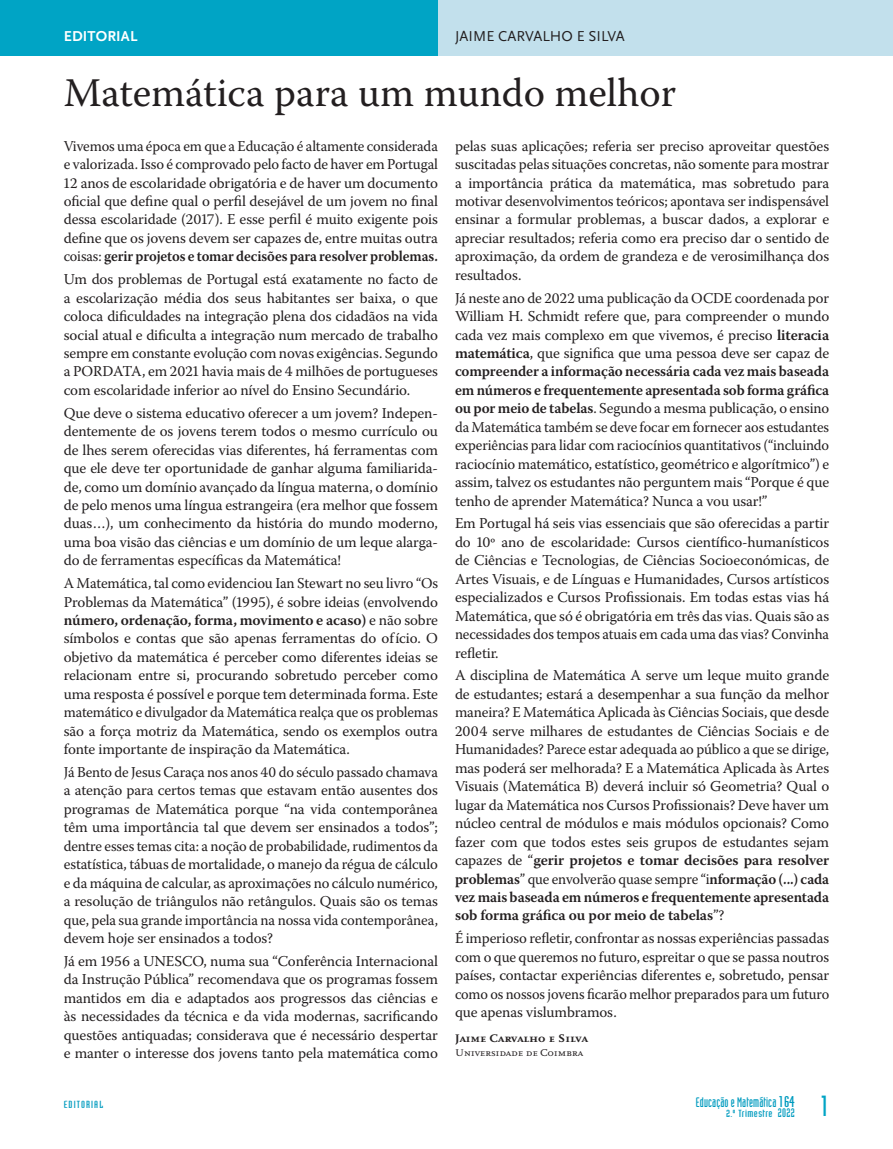
<style>
.page{position:relative;width:893px;height:1149px;background:#fff}
.page>*{position:absolute;margin:0;border:0;box-sizing:border-box;transform-origin:0 0}
.ARTIGO_TÍTULO{font:40.5px "Warnock Pro";color:#231f20}
.t1{font:28.5px "Industria LT Std Solid";color:#00a4c5;scale:1.05 1}
.TEXTO_PRINCIPAL{font:15px/18.5px "Warnock Pro";letter-spacing:-.01em;color:#231f20;text-align:justify}
.TEXTO_PRINCIPAL-2{font:15px/18.5px "Warnock Pro";letter-spacing:-.01em;color:#231f20;text-align:justify;scale:.96 1}
.t2{font:15px "Scala Sans Pro";letter-spacing:.005em;color:#231f20}
.t3{font:700 15px "Scala Sans Pro";letter-spacing:.01em;color:#fff}
.t4{font:13.5px "Industria LT Std Solid";letter-spacing:.01em;color:#009bbf}
.AUTOR_ARTIGO_FINAL{font:700 11.55px "Scala Caps";color:#231f20;scale:1.12 1}
.AUTOR_ARTIGO_INSTITU{font:10.2px "Scala Caps";letter-spacing:-.02em;color:#231f20;scale:1.12 1}
.t5{font:10.2px "Industria LT Std Solid";letter-spacing:.03em;color:#009bbf;scale:1.33 1}
.t6{font:10.2px "Industria LT Std Solid";letter-spacing:.08em;color:#009bbf;scale:1.33 1}
.s1{font-weight:600}
.s2{font-size:15.3px}
.s3{font-size:12.15px}
</style>
<div class="page">
<div style="left:0;top:0;width:438px;height:55px;background:#00a4c5"></div>
<div style="left:438px;top:0;width:455px;height:55px;background:#c2e0ec"></div>
<p class="t3" style="left:64px;top:27px;width:75px">EDITORIAL</p>
<p class="t2" style="left:455px;top:27px;width:171px">JAIME CARVALHO E SILVA</p>
<p class="ARTIGO_TÍTULO" style="left:64px;top:69px;width:614px">Matemática para um mundo melhor</p>
<p class="TEXTO_PRINCIPAL-2" style="left:64px;top:136px;width:391px">Vivemos uma época em que a Educação é altamente considerada e valorizada. Isso é comprovado pelo facto de haver em Portugal 12 anos de escolaridade obrigatória e de haver um documento oficial que define qual o perfil desejável de um jovem no final dessa escolaridade (2017). E esse perfil é muito exigente pois define que os jovens devem ser capazes de, entre muitas outra coisas: <span class="s1">gerir projetos e tomar decisões para resolver problemas.</span></p>
<p class="TEXTO_PRINCIPAL" style="left:64px;top:269px;width:376px">Um dos problemas de Portugal está exatamente no facto de a escolarização média dos seus habitantes ser baixa, o que coloca dificuldades na integração plena dos cidadãos na vida social atual e dificulta a integração num mercado de trabalho sempre em constante evolução com novas exigências. Segundo a PORDATA, em 2021 havia mais de 4 milhões de portugueses com escolaridade inferior ao nível do Ensino Secundário.</p>
<p class="TEXTO_PRINCIPAL" style="left:64px;top:403px;width:376px">Que deve o sistema educativo oferecer a um jovem? Indepen&shy;dentemente de os jovens terem todos o mesmo currículo ou de lhes serem oferecidas vias diferentes, há ferramentas com que ele deve ter oportunidade de ganhar alguma familiarida&shy;de, como um domínio avançado da língua materna, o domínio de pelo menos uma língua estrangeira (era melhor que fossem duas…), um conhecimento da história do mundo moderno, uma boa visão das ciências e um domínio de um leque alarga&shy;do de ferramentas específicas da Matemática!</p>
<p class="TEXTO_PRINCIPAL" style="left:64px;top:573px;width:376px">A Matemática, tal como evidenciou Ian Stewart no seu livro “Os Problemas da Matemática” (1995), é sobre ideias (envolvendo <span class="s1">número, ordenação, forma, movimento e acaso)</span> e não sobre símbolos e contas que são apenas ferramentas do ofício. O objetivo da matemática é perceber como diferentes ideias se relacionam entre si, procurando sobretudo perceber como uma resposta é possível e porque tem determinada forma. Este matemático e divulgador da Matemática realça que os problemas são a força motriz da Matemática, sendo os exemplos outra fonte importante de inspiração da Matemática.</p>
<p class="TEXTO_PRINCIPAL-2" style="left:64px;top:762px;width:391px">Já Bento de Jesus Caraça nos anos 40 do século passado chamava a atenção para certos temas que estavam então ausentes dos programas de Matemática porque “na vida contemporânea têm uma importância tal que devem ser ensinados a todos”; dentre esses temas cita: a noção de probabilidade, rudimentos da estatística, tábuas de mortalidade, o manejo da régua de cálculo e da máquina de calcular, as aproximações no cálculo numérico, a resolução de triângulos não retângulos. Quais são os temas que, pela sua grande importância na nossa vida contemporânea, devem hoje ser ensinados a todos?</p>
<p class="TEXTO_PRINCIPAL" style="left:64px;top:951px;width:376px">Já em 1956 a UNESCO, numa sua “Conferência Internacional da Instrução Pública” recomendava que os programas fossem mantidos em dia e adaptados aos progressos das ciências e às necessidades da técnica e da vida modernas, sacrificando questões antiquadas; considerava que é necessário despertar e manter o interesse dos jovens tanto pela matemática como</p>
<p class="t6" style="left:64px;top:1097px;width:31px">EDITORIAL</p>
<p class="TEXTO_PRINCIPAL" style="left:455px;top:136px;width:376px">pelas suas aplicações; referia ser preciso aproveitar questões suscitadas pelas situações concretas, não somente para mostrar a importância prática da matemática, mas sobretudo para motivar desenvolvimentos teóricos; apontava ser indispensável ensinar a formular problemas, a buscar dados, a explorar e apreciar resultados; referia como era preciso dar o sentido de aproximação, da ordem de grandeza e de verosimilhança dos resultados.</p>
<p class="TEXTO_PRINCIPAL" style="left:455px;top:288px;width:376px">Já neste ano de 2022 uma publicação da OCDE coordenada por William H. Schmidt refere que, para compreender o mundo cada vez mais complexo em que vivemos, é preciso <span class="s1">literacia matemática</span>, que significa que uma pessoa deve ser capaz de <span class="s1">compreender a informação necessária cada vez mais baseada em números e frequentemente apresentada sob forma gráfica ou por meio de tabelas</span>. Segundo a mesma publicação, o ensino da Matemática também se deve focar em fornecer aos estudantes experiências para lidar com raciocínios quantitativos (“incluindo raciocínio matemático, estatístico, geométrico e algorítmico”) e assim, talvez os estudantes não perguntem mais “Porque é que tenho de aprender Matemática? Nunca a vou usar!”</p>
<p class="TEXTO_PRINCIPAL" style="left:455px;top:514px;width:376px">Em Portugal há seis vias essenciais que são oferecidas a partir do 10º ano de escolaridade: Cursos científico-humanísticos de Ciências e Tecnologias, de Ciências Socioeconómicas, de Artes Visuais, e de Línguas e Humanidades, Cursos artísticos especializados e Cursos Profissionais. Em todas estas vias há Matemática, que só é obrigatória em três das vias. Quais são as necessidades dos tempos atuais em cada uma das vias? Convinha refletir.</p>
<p class="TEXTO_PRINCIPAL" style="left:455px;top:665px;width:376px">A disciplina de Matemática A serve um leque muito grande de estudantes; estará a desempenhar a sua função da melhor maneira? E Matemática Aplicada às Ciências Sociais, que desde 2004 serve milhares de estudantes de Ciências Sociais e de Humanidades? Parece estar adequada ao público a que se dirige, mas poderá ser melhorada? E a Matemática Aplicada às Artes Visuais (Matemática B) deverá incluir só Geometria? Qual o lugar da Matemática nos Cursos Profissionais? Deve haver um núcleo central de módulos e mais módulos opcionais? Como fazer com que todos estes seis grupos de estudantes sejam capazes de “<span class="s1">gerir projetos e tomar decisões para resolver problemas</span>” que envolverão quase sempre “i<span class="s1">nformação (...) cada vez mais baseada em números e frequentemente apresentada sob forma gráfica ou por meio de tabelas</span>”?</p>
<p class="TEXTO_PRINCIPAL" style="left:455px;top:928px;width:376px">É imperioso refletir, confrontar as nossas experiências passadas com o que queremos no futuro, espreitar o que se passa noutros países, contactar experiências diferentes e, sobretudo, pensar como os nossos jovens ficarão melhor preparados para um futuro que apenas vislumbramos.</p>
<p class="AUTOR_ARTIGO_FINAL" style="left:455px;top:1031px;width:120px">Jaime Carvalho e Silva</p>
<p class="AUTOR_ARTIGO_INSTITU" style="left:455px;top:1046px;width:116px">Universidade de Coimbra</p>
<p class="t4" style="left:696px;top:1093px;width:100px">Educação e Matemática <span class="s2">164</span></p>
<p class="t5" style="left:726px;top:1107px;width:53px">2.º Trimestre <span class="s3">2022</span></p>
<h2 class="t1" style="left:820px;top:1090px;width:10px">1</h2>
</div>
